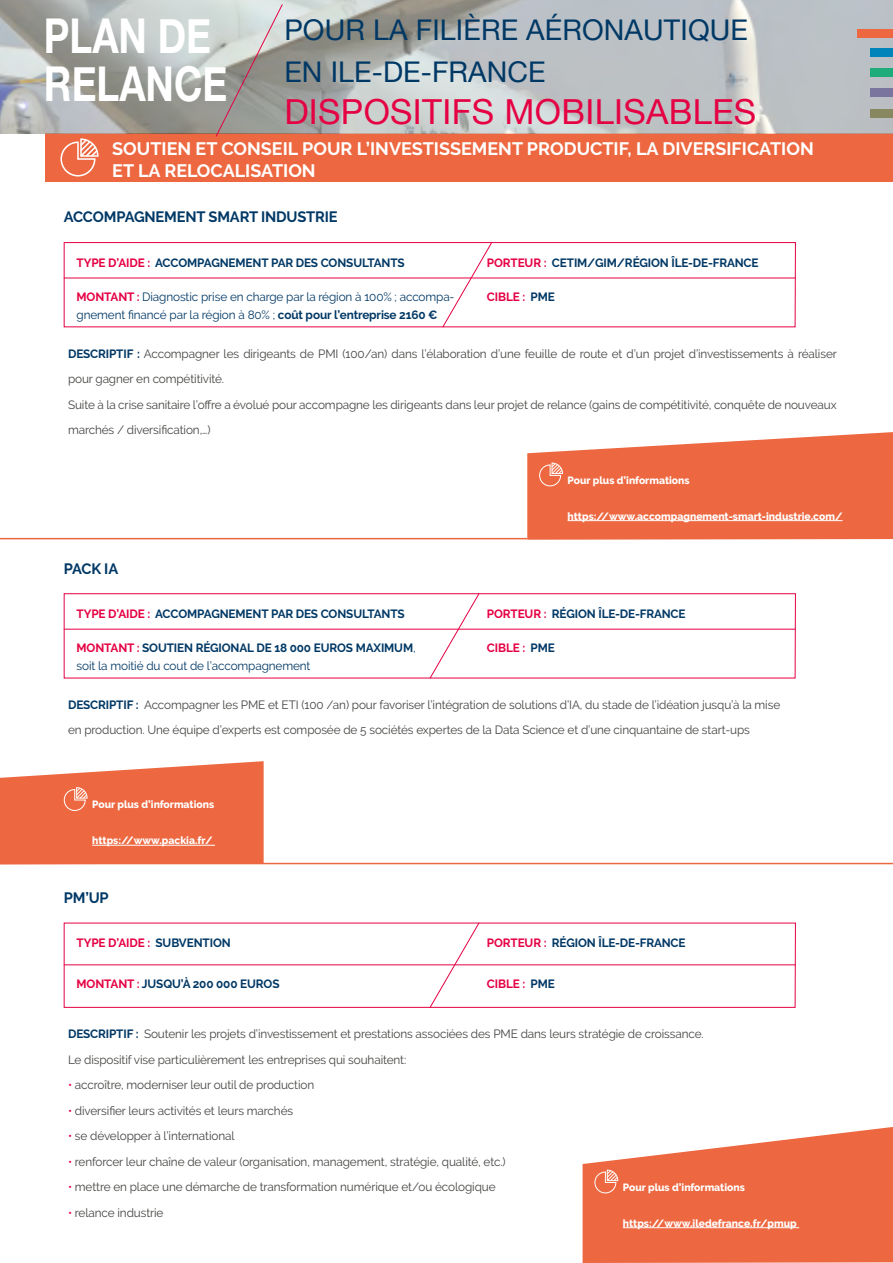
<style>
.page{position:relative;width:893px;height:1263px;background:#fff}
.page>*{position:absolute;margin:0;border:0;box-sizing:border-box;transform-origin:0 0}
.t1{font:700 48px/48px "Helvetica Neue";color:#fff;scale:.8 1}
.t2{font:34.5px "Helvetica Neue";letter-spacing:.01em;color:#e50043}
.t3{font:28.5px/42px "Helvetica Neue";letter-spacing:.005em;color:#003865}
.t4{font:700 18px/21.6px "Raleway";color:#fff}
.t5{font:700 15px "Raleway";letter-spacing:-.01em;color:#003865}
.t6{font:12px/25.5px "Raleway";letter-spacing:-.01em;color:#444442}
.t7{font:700 12px "Raleway";letter-spacing:-.01em;color:#003865}
.t8{font:12px/18px "Raleway";letter-spacing:-.01em;color:#003865}
.t9{font:700 12px "Raleway";letter-spacing:-.01em;color:#e50043}
.t10{font:800 10.5px "Raleway";color:#fff}
.s1{color:#e50043}
.s2{font-weight:700;color:#e50043}
.s3{font-weight:700}
.s4{color:#003865}
.s5{font-weight:700;color:#003865}
</style>
<div class="page">
<div style="left:46px;top:133px;width:847px;height:49px;background:#ed6840"></div>
<svg style="left:60px;top:138px;width:39px;height:39px"></svg>
<div style="left:64px;top:242px;width:732px;height:85px;border:1px solid #e50043"></div>
<div style="left:64px;top:923px;width:732px;height:85px;border:1px solid #e50043"></div>
<svg style="left:527px;top:432px;width:366px;height:108px;background:#ee7855"></svg>
<svg style="left:0;top:761px;width:264px;height:102px;background:#ee7551"></svg>
<svg style="left:583px;top:1127px;width:310px;height:136px;background:#ef7d5b"></svg>
<hr style="left:568px;top:520px;width:274px;height:1px;background:#fff">
<hr style="left:92px;top:845px;width:123px;height:1px;background:#fff">
<hr style="left:623px;top:1227px;width:176px;height:1px;background:#fff">
<img style="left:0;top:0;width:893px;height:133px">
<svg style="left:442px;top:242px;width:50px;height:86px"></svg>
<svg style="left:429px;top:593px;width:51px;height:86px"></svg>
<svg style="left:429px;top:922px;width:51px;height:86px"></svg>
<hr style="left:64px;top:278px;width:732px;height:1px;background:#e50043">
<hr style="left:64px;top:629px;width:732px;height:1px;background:#e50043">
<hr style="left:64px;top:964px;width:732px;height:1px;background:#e50043">
<hr style="left:0;top:538px;width:527px;height:1px;background:#ed6840">
<hr style="left:0;top:863px;width:893px;height:1px;background:#ed6840">
<svg style="left:215px;top:3px;width:68px;height:134px;background:#b1aea9"></svg>
<div style="left:858px;top:29px;width:35px;height:8px;background:#ed6840"></div>
<div style="left:871px;top:49px;width:22px;height:8px;background:#0084b9"></div>
<div style="left:871px;top:68px;width:22px;height:9px;background:#1eac7a"></div>
<div style="left:871px;top:88px;width:22px;height:9px;background:#79759e"></div>
<div style="left:871px;top:110px;width:22px;height:8px;background:#87885f"></div>
<h1 class="t1" style="left:44px;top:13px;width:231px">PLAN DE<br>RELANCE</h1>
<h3 class="t3" style="left:284px;top:10px;width:465px">POUR LA FILIÈRE AÉRONAUTIQUE<br>EN ILE-DE-FRANCE</h3>
<h2 class="t2" style="left:284px;top:87px;width:473px">DISPOSITIFS MOBILISABLES</h2>
<h3 class="t4" style="left:112px;top:138px;width:703px">SOUTIEN ET CONSEIL POUR L’INVESTISSEMENT PRODUCTIF, LA DIVERSIFICATION<br>ET LA RELOCALISATION</h3>
<p class="t5" style="left:64px;top:209px;width:275px">ACCOMPAGNEMENT SMART INDUSTRIE</p>
<p class="t7" style="left:77px;top:256px;width:330px"><span class="s1">TYPE D’AIDE :</span> ACCOMPAGNEMENT PAR DES CONSULTANTS</p>
<p class="t8" style="left:77px;top:288px;width:379px"><span class="s2">MONTANT :</span> Diagnostic prise en charge par la région à 100% ; accompa&shy;gnement financé par la région à 80% ; <span class="s3">coût pour l’entreprise 2160 €</span></p>
<p class="t7" style="left:487px;top:256px;width:273px"><span class="s1">PORTEUR :</span> CETIM/GIM/RÉGION ÎLE-DE-FRANCE</p>
<p class="t9" style="left:487px;top:290px;width:70px">CIBLE : <span class="s4">PME</span></p>
<p class="t6" style="left:68px;top:341px;width:770px"><span class="s5">DESCRIPTIF :</span> Accompagner les dirigeants de PMI (100/an) dans l’élaboration d’une feuille de route et d’un projet d’investissements à réaliser pour gagner en compétitivité.<br>Suite à la crise sanitaire l’offre a évolué pour accompagne les dirigeants dans leur projet de relance (gains de compétitivité, conquête de nouveaux marchés / diversification,…)</p>
<p class="t5" style="left:64px;top:560px;width:56px">PACK IA</p>
<p class="t7" style="left:77px;top:607px;width:330px"><span class="s1">TYPE D’AIDE :</span> ACCOMPAGNEMENT PAR DES CONSULTANTS</p>
<p class="t8" style="left:77px;top:639px;width:341px"><span class="s2">MONTANT :</span> <span class="s3">SOUTIEN RÉGIONAL DE 18 000 EUROS MAXIMUM</span>, soit la moitié du cout de l’accompagnement</p>
<p class="t10" style="left:568px;top:474px;width:124px">Pour plus d’informations</p>
<p class="t10" style="left:568px;top:510px;width:276px">https://www.accompagnement-smart-industrie.com/</p>
<p class="t7" style="left:487px;top:607px;width:200px"><span class="s1">PORTEUR :</span> RÉGION ÎLE-DE-FRANCE</p>
<p class="t9" style="left:487px;top:641px;width:70px">CIBLE : <span class="s4">PME</span></p>
<p class="t6" style="left:68px;top:692px;width:714px"><span class="s5">DESCRIPTIF :</span> Accompagner les PME et ETI (100 /an) pour favoriser l’intégration de solutions d’IA, du stade de l’idéation jusqu’à la mise en production. Une équipe d’experts est composée de 5 sociétés expertes de la Data Science et d’une cinquantaine de start-ups</p>
<p class="t10" style="left:92px;top:799px;width:124px">Pour plus d’informations</p>
<p class="t10" style="left:92px;top:835px;width:122px">https://www.packia.fr/</p>
<p class="t5" style="left:64px;top:889px;width:46px">PM’UP</p>
<p class="t9" style="left:77px;top:936px;width:156px">TYPE D’AIDE : <span class="s4">SUBVENTION</span></p>
<p class="t7" style="left:77px;top:977px;width:205px"><span class="s1">MONTANT :</span> JUSQU’À 200 000 EUROS</p>
<p class="t7" style="left:487px;top:936px;width:200px"><span class="s1">PORTEUR :</span> RÉGION ÎLE-DE-FRANCE</p>
<p class="t9" style="left:487px;top:977px;width:70px">CIBLE : <span class="s4">PME</span></p>
<p class="t6" style="left:68px;top:1021px;width:637px"><span class="s5">DESCRIPTIF :</span> Soutenir les projets d’investissement et prestations associées des PME dans leurs stratégie de croissance.<br>Le dispositif vise particulièrement les entreprises qui souhaitent:</p>
<p class="t6" style="left:68px;top:1072px;width:248px"><span class="s1">•</span> accroître, moderniser leur outil de production</p>
<p class="t6" style="left:68px;top:1098px;width:227px"><span class="s1">•</span> diversifier leurs activités et leurs marchés</p>
<p class="t6" style="left:68px;top:1123px;width:168px"><span class="s1">•</span> se développer à l’international</p>
<p class="t6" style="left:68px;top:1149px;width:439px"><span class="s1">•</span> renforcer leur chaîne de valeur (organisation, management, stratégie, qualité, etc.)</p>
<p class="t6" style="left:68px;top:1174px;width:429px"><span class="s1">•</span> mettre en place une démarche de transformation numérique et/ou écologique</p>
<p class="t6" style="left:68px;top:1200px;width:97px"><span class="s1">•</span> relance industrie</p>
<p class="t10" style="left:623px;top:1181px;width:124px">Pour plus d’informations</p>
<p class="t10" style="left:623px;top:1217px;width:176px">https://www.iledefrance.fr/pmup</p>
</div>
